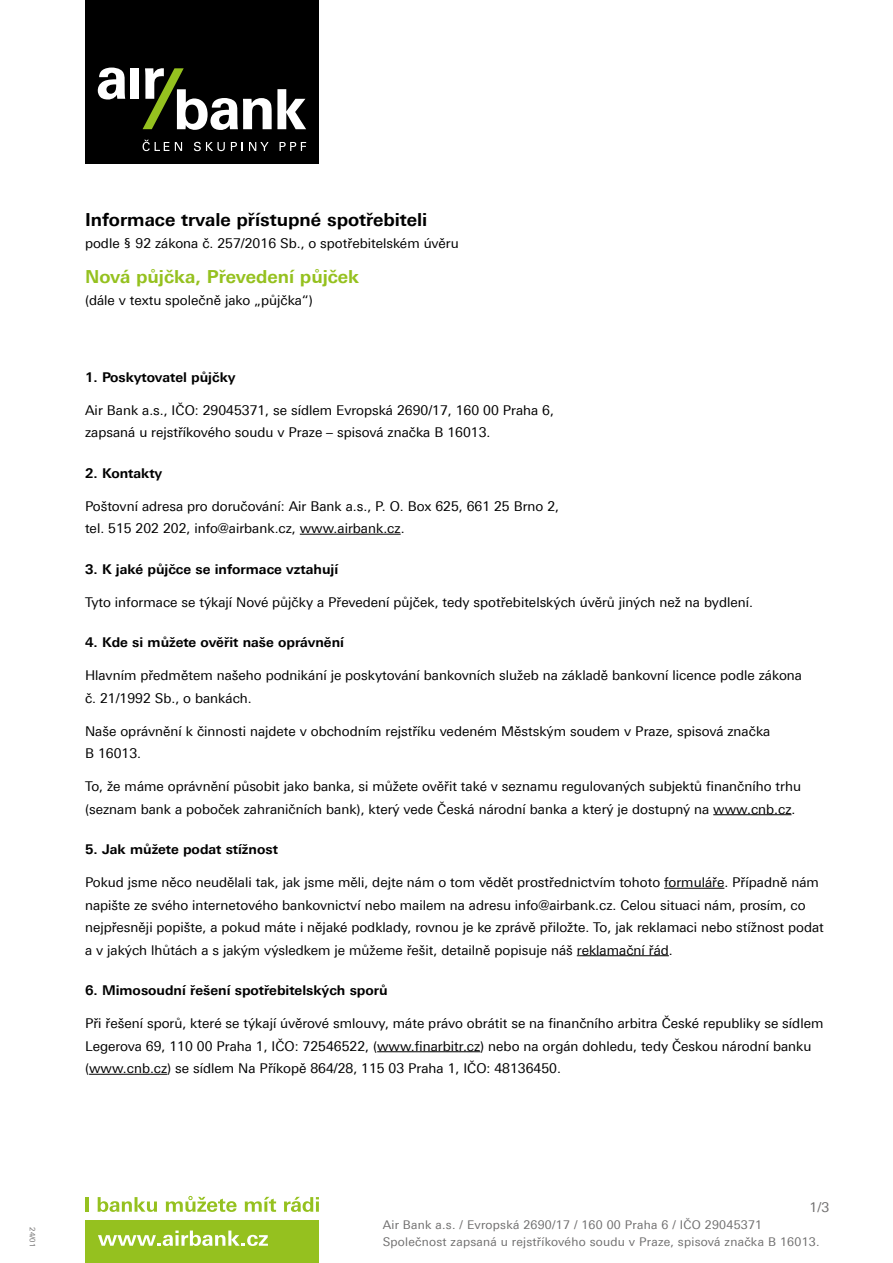
<style>
.page{position:relative;width:893px;height:1263px;background:#fff}
.page>*{position:absolute;margin:0;border:0;box-sizing:border-box;transform-origin:0 0}
.t1{font:700 18px "Linotype Univers 630";color:#000}
.t2{font:700 18px "Linotype Univers 630";color:#95c11f}
.t3{font:13.5px/22.5px "Linotype Univers 430";color:#000}
.t4{font:700 13.5px "Linotype Univers 630";color:#000}
.t5{font:13.5px "Linotype Univers 430";color:#706f6f}
.t6{font:12px/17.1px "Linotype Univers 430";letter-spacing:.02em;color:#706f6f}
.t7{font:7.5px "Linotype Univers 430";color:#706f6f}
</style>
<div class="page">
<hr style="left:85px;top:1197px;width:3px;height:15px;background:#95c11f">
<svg style="left:98px;top:1197px;width:59px;height:15px"></svg>
<svg style="left:166px;top:1196px;width:71px;height:16px"></svg>
<svg style="left:245px;top:1197px;width:31px;height:15px"></svg>
<svg style="left:284px;top:1197px;width:35px;height:15px"></svg>
<div style="left:85px;top:1220px;width:234px;height:43px;background:#95c11f"></div>
<svg style="left:98px;top:1230px;width:170px;height:16px"></svg>
<div style="left:85px;top:0;width:234px;height:164px;background:#000"></div>
<svg style="left:98px;top:68px;width:27px;height:31px"></svg>
<div style="left:130px;top:68px;width:9px;height:31px;background:#fff"></div>
<svg style="left:143px;top:68px;width:163px;height:62px"></svg>
<svg style="left:175px;top:142px;width:7px;height:9px"></svg>
<svg style="left:194px;top:142px;width:31px;height:9px"></svg>
<svg style="left:231px;top:142px;width:12px;height:9px"></svg>
<svg style="left:249px;top:142px;width:20px;height:9px"></svg>
<svg style="left:280px;top:142px;width:26px;height:9px"></svg>
<svg style="left:143px;top:140px;width:26px;height:11px"></svg>
<hr style="left:300px;top:534px;width:101px;height:1px;background:#000">
<hr style="left:713px;top:814px;width:78px;height:1px;background:#000">
<hr style="left:664px;top:888px;width:60px;height:1px;background:#000">
<hr style="left:577px;top:955px;width:92px;height:1px;background:#000">
<hr style="left:377px;top:1051px;width:103px;height:1px;background:#000">
<hr style="left:89px;top:1074px;width:78px;height:1px;background:#000">
<h1 class="t1" style="left:85px;top:208px;width:344px">Informace trvale přístupné spotřebiteli</h1>
<p class="t3" style="left:85px;top:232px;width:375px">podle § 92 zákona č. 257/2016 Sb., o spotřebitelském úvěru</p>
<h1 class="t2" style="left:85px;top:265px;width:276px">Nová půjčka, Převedení půjček</h1>
<p class="t3" style="left:85px;top:289px;width:229px">(dále v textu společně jako „půjčka“)</p>
<p class="t4" style="left:85px;top:369px;width:152px">1. Poskytovatel půjčky</p>
<p class="t3" style="left:85px;top:399px;width:470px">Air Bank a.s., IČO: 29045371, se sídlem Evropská 2690/17, 160 00 Praha 6, zapsaná u rejstříkového soudu v Praze – spisová značka B 16013.</p>
<p class="t4" style="left:85px;top:465px;width:79px">2. Kontakty</p>
<p class="t3" style="left:85px;top:495px;width:476px">Poštovní adresa pro doručování: Air Bank a.s., P. O. Box 625, 661 25 Brno 2, tel. 515 202 202, info@airbank.cz, www.airbank.cz.</p>
<p class="t4" style="left:85px;top:561px;width:255px">3. K jaké půjčce se informace vztahují</p>
<p class="t3" style="left:85px;top:591px;width:669px">Tyto informace se týkají Nové půjčky a Převedení půjček, tedy spotřebitelských úvěrů jiných než na bydlení.</p>
<p class="t4" style="left:85px;top:634px;width:261px">4. Kde si můžete ověřit naše oprávnění</p>
<p class="t3" style="left:85px;top:664px;width:719px">Hlavním předmětem našeho podnikání je poskytování bankovních služeb na základě bankovní licence podle zákona č. 21/1992 Sb., o bankách.</p>
<p class="t3" style="left:85px;top:720px;width:687px">Naše oprávnění k činnosti najdete v obchodním rejstříku vedeném Městským soudem v Praze, spisová značka<br>B 16013.</p>
<p class="t3" style="left:85px;top:775px;width:717px">To, že máme oprávnění působit jako banka, si můžete ověřit také v seznamu regulovaných subjektů finančního trhu (seznam bank a poboček zahraničních bank), který vede Česká národní banka a který je dostupný na www.cnb.cz.</p>
<p class="t4" style="left:85px;top:841px;width:194px">5. Jak můžete podat stížnost</p>
<p class="t3" style="left:85px;top:871px;width:740px">Pokud jsme něco neudělali tak, jak jsme měli, dejte nám o tom vědět prostřednictvím tohoto formuláře. Případně nám napište ze svého internetového bankovnictví nebo mailem na adresu info@airbank.cz. Celou situaci nám, prosím, co nejpřesněji popište, a pokud máte i nějaké podklady, rovnou je ke zprávě přiložte. To, jak reklamaci nebo stížnost podat a v jakých lhůtách a s jakým výsledkem je můžeme řešit, detailně popisuje náš reklamační řád.</p>
<p class="t4" style="left:85px;top:982px;width:304px">6. Mimosoudní řešení spotřebitelských sporů</p>
<p class="t3" style="left:85px;top:1012px;width:740px">Při řešení sporů, které se týkají úvěrové smlouvy, máte právo obrátit se na finančního arbitra České republiky se sídlem<br>Legerova 69, 110 00 Praha 1, IČO: 72546522, (www.finarbitr.cz) nebo na orgán dohledu, tedy Českou národní banku (www.cnb.cz) se sídlem Na Příkopě 864/28, 115 03 Praha 1, IČO: 48136450.</p>
<p class="t7" style="left:37px;top:1227px;width:21px;rotate:90deg">24/01</p>
<p class="t5" style="left:810px;top:1199px;width:21px">1/3</p>
<p class="t6" style="left:383px;top:1216px;width:438px">Air Bank a.s. / Evropská 2690/17 / 160 00 Praha 6 / IČO 29045371<br>Společnost zapsaná u rejstříkového soudu v Praze, spisová značka B 16013.</p>
</div>
